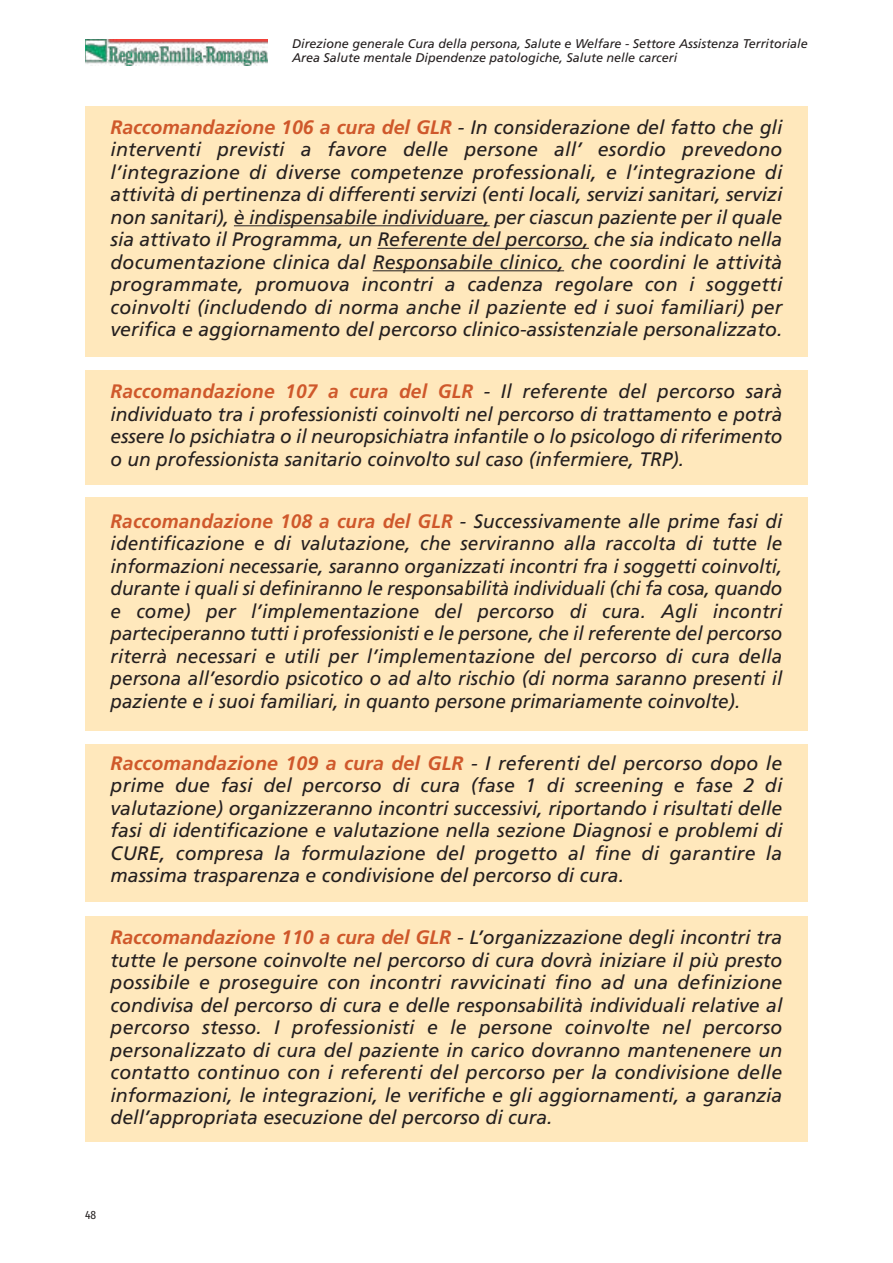
<style>
.page{position:relative;width:893px;height:1263px;background:#fff}
.page>*{position:absolute;margin:0;border:0;box-sizing:border-box;transform-origin:0 0}
.t1{font:italic 19.5px/22.5px "Frutiger";color:#241f1f;text-align:justify}
.t2{font:italic 12.6px/14.2px "Frutiger";color:#241f1f}
.t3{font:12px "Fira Sans Condensed";color:#241f1f}
.s1{font-weight:700;color:#cf582b}
</style>
<div class="page">
<div style="left:85px;top:917px;width:723px;height:225px;background:#ffe8bc"></div>
<div style="left:85px;top:745px;width:723px;height:157px;background:#ffe8bc"></div>
<div style="left:85px;top:497px;width:723px;height:234px;background:#ffe8bc"></div>
<div style="left:85px;top:370px;width:723px;height:115px;background:#ffe8bc"></div>
<img style="left:85px;top:39px;width:182px;height:26px">
<div style="left:85px;top:106px;width:723px;height:251px;background:#ffe8bc"></div>
<hr style="left:234px;top:225px;width:256px;height:1px;background:#241f1f">
<hr style="left:377px;top:248px;width:212px;height:1px;background:#241f1f">
<hr style="left:373px;top:270px;width:191px;height:1px;background:#241f1f">
<p class="t2" style="left:292px;top:37px;width:517px">Direzione generale Cura della persona, Salute e Welfare - Settore Assistenza Territoriale<br>Area Salute mentale Dipendenze patologiche, Salute nelle carceri</p>
<p class="t1" style="left:111px;top:117px;width:673px"><span class="s1">Raccomandazione 106 a cura del GLR</span> - In considerazione del fatto che gli interventi previsti a favore delle persone all’ esordio prevedono l’integrazione di diverse competenze professionali, e l’integrazione di attività di pertinenza di differenti servizi (enti locali, servizi sanitari, servizi non sanitari), è indispensabile individuare, per ciascun paziente per il quale sia attivato il Programma, un Referente del percorso, che sia indicato nella documentazione clinica dal Responsabile clinico, che coordini le attività programmate, promuova incontri a cadenza regolare con i soggetti coinvolti (includendo di norma anche il paziente ed i suoi familiari) per verifica e aggiornamento del percorso clinico-assistenziale personalizzato.</p>
<p class="t1" style="left:111px;top:382px;width:673px"><span class="s1">Raccomandazione 107 a cura del GLR</span> - Il referente del percorso sarà individuato tra i professionisti coinvolti nel percorso di trattamento e potrà essere lo psichiatra o il neuropsichiatra infantile o lo psicologo di riferimento o un professionista sanitario coinvolto sul caso (infermiere, TRP).</p>
<p class="t1" style="left:111px;top:511px;width:673px"><span class="s1">Raccomandazione 108 a cura del GLR</span> - Successivamente alle prime fasi di identificazione e di valutazione, che serviranno alla raccolta di tutte le informazioni necessarie, saranno organizzati incontri fra i soggetti coinvolti, durante i quali si definiranno le responsabilità individuali (chi fa cosa, quando e come) per l’implementazione del percorso di cura. Agli incontri parteciperanno tutti i professionisti e le persone, che il referente del percorso riterrà necessari e utili per l’implementazione del percorso di cura della persona all’esordio psicotico o ad alto rischio (di norma saranno presenti il paziente e i suoi familiari, in quanto persone primariamente coinvolte).</p>
<p class="t1" style="left:111px;top:753px;width:673px"><span class="s1">Raccomandazione 109 a cura del GLR</span> - I referenti del percorso dopo le prime due fasi del percorso di cura (fase 1 di screening e fase 2 di valutazione) organizzeranno incontri successivi, riportando i risultati delle fasi di identificazione e valutazione nella sezione Diagnosi e problemi di CURE, compresa la formulazione del progetto al fine di garantire la massima trasparenza e condivisione del percorso di cura.</p>
<p class="t1" style="left:111px;top:928px;width:673px"><span class="s1">Raccomandazione 110 a cura del GLR</span> - L’organizzazione degli incontri tra tutte le persone coinvolte nel percorso di cura dovrà iniziare il più presto possibile e proseguire con incontri ravvicinati fino ad una definizione condivisa del percorso di cura e delle responsabilità individuali relative al percorso stesso. I professionisti e le persone coinvolte nel percorso personalizzato di cura del paziente in carico dovranno mantenenere un contatto continuo con i referenti del percorso per la condivisione delle informazioni, le integrazioni, le verifiche e gli aggiornamenti, a garanzia dell’appropriata esecuzione del percorso di cura.</p>
<p class="t3" style="left:85px;top:1206px;width:13px">48</p>
</div>
